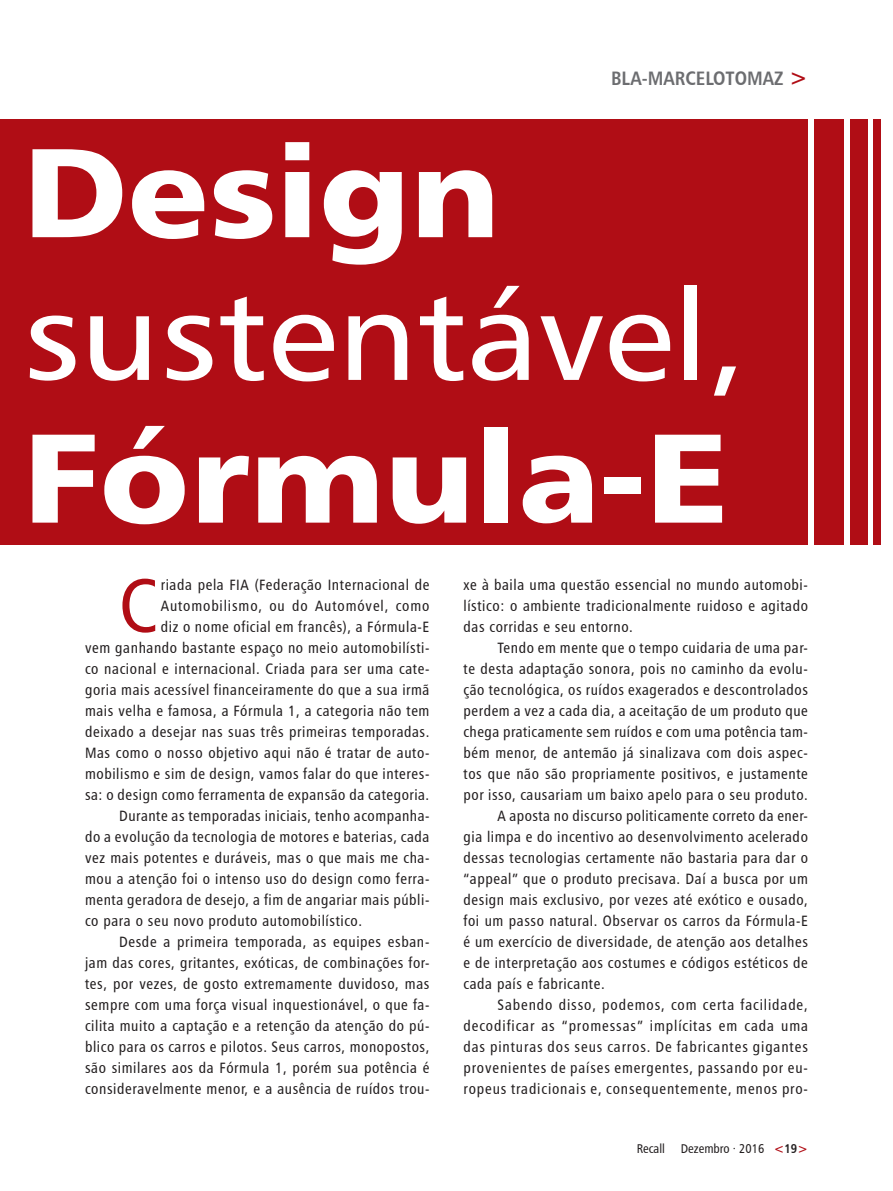
<style>
.page{position:relative;width:893px;height:1191px;background:#fff}
.page>*{position:absolute;margin:0;border:0;box-sizing:border-box;transform-origin:0 0}
.Titulo{font:126.75px/142.6px "Humanist 777 BT Black B";color:#fff;scale:1.07 1}
.Corpo{font:75.6px "Humanist 777 BT Roman Condensed B";color:#b00d15}
.t1{font:19.5px "Humanist 777 BT Bold Condensed B";color:#6c6d70}
.Corpo-2{font:15px/21px "Humanist 777 BT Roman Condensed B";letter-spacing:.04em;color:#231f20;text-align:justify}
.t2{font:12.75px "Humanist 777 BT Roman Condensed B";color:#231f20}
.s1{font-size:22.5px;color:#b00d15}
.s2{font-family:"Humanist 777 BT Roman B"}
.s3{font-family:"Humanist 777 BT Bold Condensed B";color:#b00d15}
.s4{font-family:"Humanist 777 BT Bold Condensed B"}
</style>
<div class="page">
<div style="left:0;top:119px;width:808px;height:425px;background:#b00d15"></div>
<div style="left:814px;top:119px;width:30px;height:425px;background:#b00d15"></div>
<div style="left:850px;top:119px;width:17px;height:425px;background:#b00d15"></div>
<div style="left:873px;top:119px;width:7px;height:425px;background:#b00d15"></div>
<p class="t1" style="left:611px;top:66px;width:198px">BLA-MARCELOTOMAZ <span class="s1">&gt;</span></p>
<p class="Titulo" style="left:23px;top:118px;width:677px">Design <span class="s2">sustentável,<br></span>Fórmula-E</p>
<p class="Corpo-2" style="left:85px;top:574px;width:346px;text-align:right">riada pela FIA (Federação Internacional de Automobilismo, ou do Automóvel, como<br>diz o nome oficial em francês), a Fórmula-E<br>vem ganhando bastante espaço no meio automobilísti&shy;co nacional e internacional. Criada para ser uma cate&shy;goria mais acessível financeiramente do que a sua irmã mais velha e famosa, a Fórmula 1, a categoria não tem deixado a desejar nas suas três primeiras temporadas.<br>Mas como o nosso objetivo aqui não é tratar de auto&shy;mobilismo e sim de design, vamos falar do que interes&shy;sa: o design como ferramenta de expansão da categoria.</p>
<p class="Corpo-2" style="left:85px;top:805px;width:346px;text-indent:34px">Durante as temporadas iniciais, tenho acompanha&shy;do a evolução da tecnologia de motores e baterias, cada vez mais potentes e duráveis, mas o que mais me cha&shy;mou a atenção foi o intenso uso do design como ferra&shy;menta geradora de desejo, a fim de angariar mais públi&shy;co para o seu novo produto automobilístico.</p>
<p class="Corpo-2" style="left:85px;top:931px;width:346px;text-indent:34px">Desde a primeira temporada, as equipes esban&shy;jam das cores, gritantes, exóticas, de combinações for&shy;tes, por vezes, de gosto extremamente duvidoso, mas sempre com uma força visual inquestionável, o que fa&shy;cilita muito a captação e a retenção da atenção do pú&shy;blico para os carros e pilotos. Seus carros, monopostos, são similares aos da Fórmula 1, porém sua potência é consideravelmente menor, e a ausência de ruídos trou-</p>
<p class="Corpo" style="left:119px;top:558px;width:40px">C</p>
<p class="Corpo-2" style="left:463px;top:574px;width:346px">xe à baila uma questão essencial no mundo automobi&shy;lístico: o ambiente tradicionalmente ruidoso e agitado das corridas e seu entorno.</p>
<p class="Corpo-2" style="left:463px;top:637px;width:346px;text-indent:34px">Tendo em mente que o tempo cuidaria de uma par&shy;te desta adaptação sonora, pois no caminho da evolu&shy;ção tecnológica, os ruídos exagerados e descontrolados perdem a vez a cada dia, a aceitação de um produto que chega praticamente sem ruídos e com uma potência tam&shy;bém menor, de antemão já sinalizava com dois aspec&shy;tos que não são propriamente positivos, e justamente por isso, causariam um baixo apelo para o seu produto.</p>
<p class="Corpo-2" style="left:463px;top:805px;width:346px;text-indent:34px">A aposta no discurso politicamente correto da ener&shy;gia limpa e do incentivo ao desenvolvimento acelerado dessas tecnologias certamente não bastaria para dar o “appeal” que o produto precisava. Daí a busca por um design mais exclusivo, por vezes até exótico e ousado, foi um passo natural. Observar os carros da Fórmula-E é um exercício de diversidade, de atenção aos detalhes e de interpretação aos costumes e códigos estéticos de cada país e fabricante.</p>
<p class="Corpo-2" style="left:463px;top:994px;width:346px;text-indent:34px">Sabendo disso, podemos, com certa facilidade, decodificar as “promessas” implícitas em cada uma das pinturas dos seus carros. De fabricantes gigantes provenientes de países emergentes, passando por eu&shy;ropeus tradicionais e, consequentemente, menos pro-</p>
<p class="t2" style="left:637px;top:1140px;width:173px">Recall Dezembro · 2016 <span class="s3">&lt;</span><span class="s4">19</span><span class="s3">&gt;</span></p>
</div>
